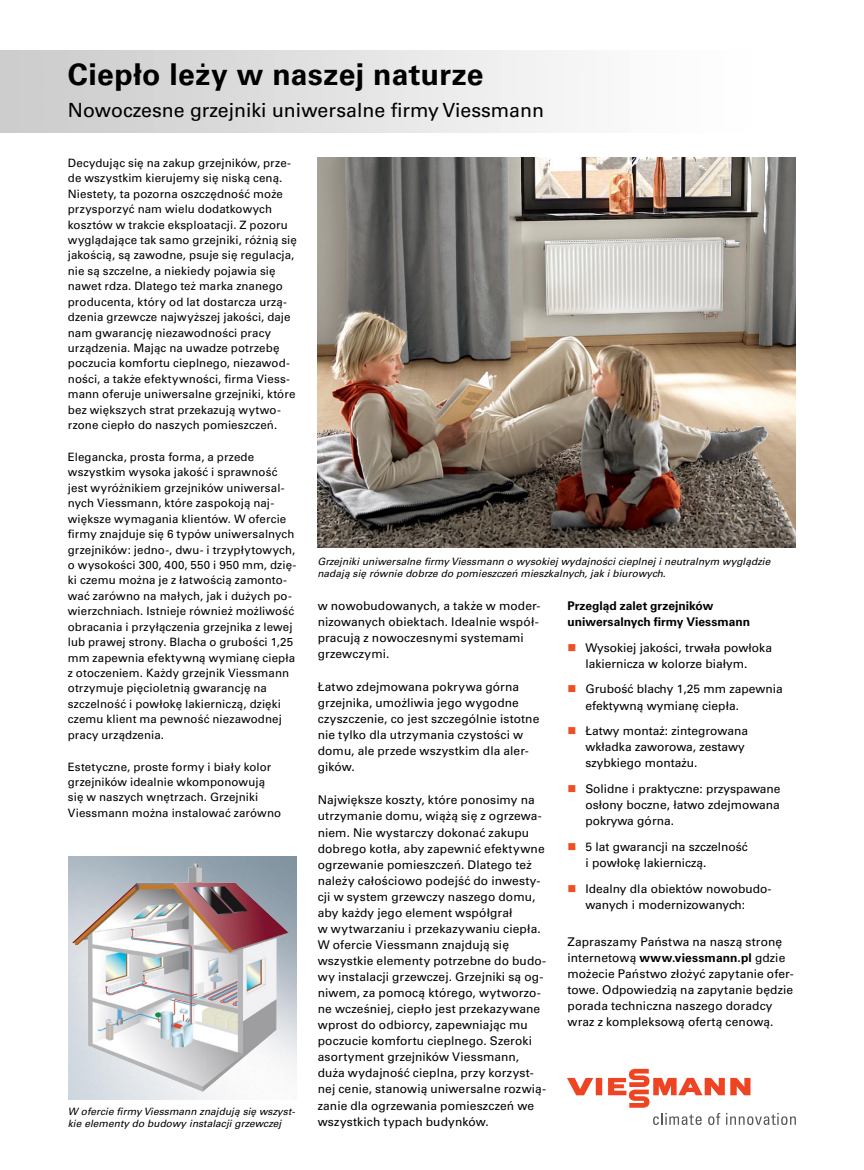
<style>
.page{position:relative;width:864px;height:1170px;background:#fff}
.page>*{position:absolute;margin:0;border:0;box-sizing:border-box;transform-origin:0 0}
.t1{font:700 30px "Univers CE";letter-spacing:.015em;color:#000}
.t2{font:500 19.5px "Univers CE";color:#000}
.Tekst_-_punkt{font:500 12px/16px "Univers CE";letter-spacing:.005em;color:#000}
.t3{font:700 12px/16px "Univers CE";color:#000}
.t4{font:500 11.55px/15.5px "Univers CE";letter-spacing:.01em;color:#000}
.Tekst_-_naglowek{font:italic 10.05px/12.1px "Univers CE";letter-spacing:.005em;color:#000}
.s1{color:#f04e23}
.s2{font-weight:700}
</style>
<div class="page">
<div style="left:595px;top:1077px;width:7px;height:18px;background:#ef4423"></div>
<svg style="left:567px;top:1077px;width:26px;height:18px"></svg>
<svg style="left:608px;top:1068px;width:187px;height:56px"></svg>
<img style="left:317px;top:158px;width:478px;height:389px">
<img style="left:72px;top:863px;width:216px;height:228px">
<p class="t1" style="left:68px;top:56px;width:417px">Ciepło leży w naszej naturze</p>
<p class="t2" style="left:68px;top:99px;width:477px">Nowoczesne grzejniki uniwersalne firmy Viessmann</p>
<p class="t4" style="left:68px;top:155px;width:230px">Decydując się na zakup grzejników, prze&shy;de wszystkim kierujemy się niską ceną.<br>Niestety, ta pozorna oszczędność może przysporzyć nam wielu dodatkowych kosztów w trakcie eksploatacji. Z pozoru wyglądające tak samo grzejniki, różnią się jakością, są zawodne, psuje się regulacja, nie są szczelne, a niekiedy pojawia się nawet rdza. Dlatego też marka znanego producenta, który od lat dostarcza urzą&shy;dzenia grzewcze najwyższej jakości, daje nam gwarancję niezawodności pracy urządzenia. Mając na uwadze potrzebę poczucia komfortu cieplnego, niezawod&shy;ności, a także efektywności, firma Viess&shy;mann oferuje uniwersalne grzejniki, które bez większych strat przekazują wytwo&shy;rzone ciepło do naszych pomieszczeń.</p>
<p class="t4" style="left:68px;top:449px;width:230px">Elegancka, prosta forma, a przede wszystkim wysoka jakość i sprawność jest wyróżnikiem grzejników uniwersal&shy;nych Viessmann, które zaspokoją naj&shy;większe wymagania klientów. W ofercie firmy znajduje się 6 typów uniwersalnych grzejników: jedno-, dwu- i trzypłytowych, o wysokości 300, 400, 550 i 950 mm, dzię&shy;ki czemu można je z łatwością zamonto&shy;wać zarówno na małych, jak i dużych po&shy;wierzchniach. Istnieje również możliwość obracania i przyłączenia grzejnika z lewej lub prawej strony. Blacha o grubości 1,25 mm zapewnia efektywną wymianę ciepła z otoczeniem. Każdy grzejnik Viessmann otrzymuje pięcioletnią gwarancję na szczelność i powłokę lakierniczą, dzięki czemu klient ma pewność niezawodnej pracy urządzenia.</p>
<p class="t4" style="left:68px;top:759px;width:215px">Estetyczne, proste formy i biały kolor grzejników idealnie wkomponowują się w naszych wnętrzach. Grzejniki Viessmann można instalować zarówno</p>
<p class="Tekst_-_naglowek" style="left:68px;top:1105px;width:228px">W ofercie firmy Viessmann znajdują się wszyst&shy;kie elementy do budowy instalacji grzewczej</p>
<p class="Tekst_-_naglowek" style="left:317px;top:556px;width:454px">Grzejniki uniwersalne firmy Viessmann o wysokiej wydajności cieplnej i neutralnym wyglądzie nadają się równie dobrze do pomieszczeń mieszkalnych, jak i biurowych.</p>
<p class="Tekst_-_punkt" style="left:317px;top:598px;width:224px">w nowobudowanych, a także w moder&shy;nizowanych obiektach. Idealnie współ&shy;pracują z nowoczesnymi systemami grzewczymi.</p>
<p class="Tekst_-_punkt" style="left:317px;top:679px;width:223px">Łatwo zdejmowana pokrywa górna grzejnika, umożliwia jego wygodne czyszczenie, co jest szczególnie istotne nie tylko dla utrzymania czystości w domu, ale przede wszystkim dla aler&shy;gików.</p>
<p class="Tekst_-_punkt" style="left:317px;top:792px;width:230px">Największe koszty, które ponosimy na utrzymanie domu, wiążą się z ogrzewa&shy;niem. Nie wystarczy dokonać zakupu dobrego kotła, aby zapewnić efektywne ogrzewanie pomieszczeń. Dlatego też należy całościowo podejść do inwesty&shy;cji w system grzewczy naszego domu, aby każdy jego element współgrał<br>w wytwarzaniu i przekazywaniu ciepła.<br>W ofercie Viessmann znajdują się wszystkie elementy potrzebne do budo&shy;wy instalacji grzewczej. Grzejniki są og&shy;niwem, za pomocą którego, wytworzo&shy;ne wcześniej, ciepło jest przekazywane wprost do odbiorcy, zapewniając mu poczucie komfortu cieplnego. Szeroki asortyment grzejników Viessmann, duża wydajność cieplna, przy korzyst&shy;nej cenie, stanowią uniwersalne rozwią&shy;zanie dla ogrzewania pomieszczeń we wszystkich typach budynków.</p>
<p class="t3" style="left:567px;top:597px;width:184px">Przegląd zalet grzejników uniwersalnych firmy Viessmann</p>
<p class="Tekst_-_punkt" style="left:567px;top:639px;width:206px;text-align:center"><span class="s1">■</span> Wysokiej jakości, trwała powłoka lakiernicza w kolorze białym.</p>
<p class="Tekst_-_punkt" style="left:585px;top:681px;width:199px;text-indent:-18px"><span class="s1">■</span> Grubość blachy 1,25 mm zapewnia efektywną wymianę ciepła.</p>
<p class="Tekst_-_punkt" style="left:585px;top:723px;width:164px;text-indent:-18px"><span class="s1">■</span> Łatwy montaż: zintegrowana wkładka- zaworowa, zestawy szybkiego- montażu.</p>
<p class="Tekst_-_punkt" style="left:585px;top:781px;width:196px;text-align:justify;text-indent:-18px"><span class="s1">■</span> Solidne i praktyczne: przyspawane osłony boczne, łatwo zdejmowana pokrywa górna.</p>
<p class="Tekst_-_punkt" style="left:585px;top:839px;width:164px;text-indent:-18px"><span class="s1">■</span> 5 lat gwarancji na szczelność i powłokę- lakierniczą.</p>
<p class="Tekst_-_punkt" style="left:567px;top:881px;width:204px;text-align:center"><span class="s1">■</span> Idealny dla obiektów nowobudo&shy;wanych i modernizowanych:</p>
<p class="Tekst_-_punkt" style="left:567px;top:933px;width:227px">Zapraszamy Państwa na naszą stronę internetową <span class="s2">www.viessmann.pl</span> gdzie możecie Państwo złożyć zapytanie ofer&shy;towe. Odpowiedzią na zapytanie będzie porada techniczna naszego doradcy wraz z kompleksową ofertą cenową.</p>
</div>
